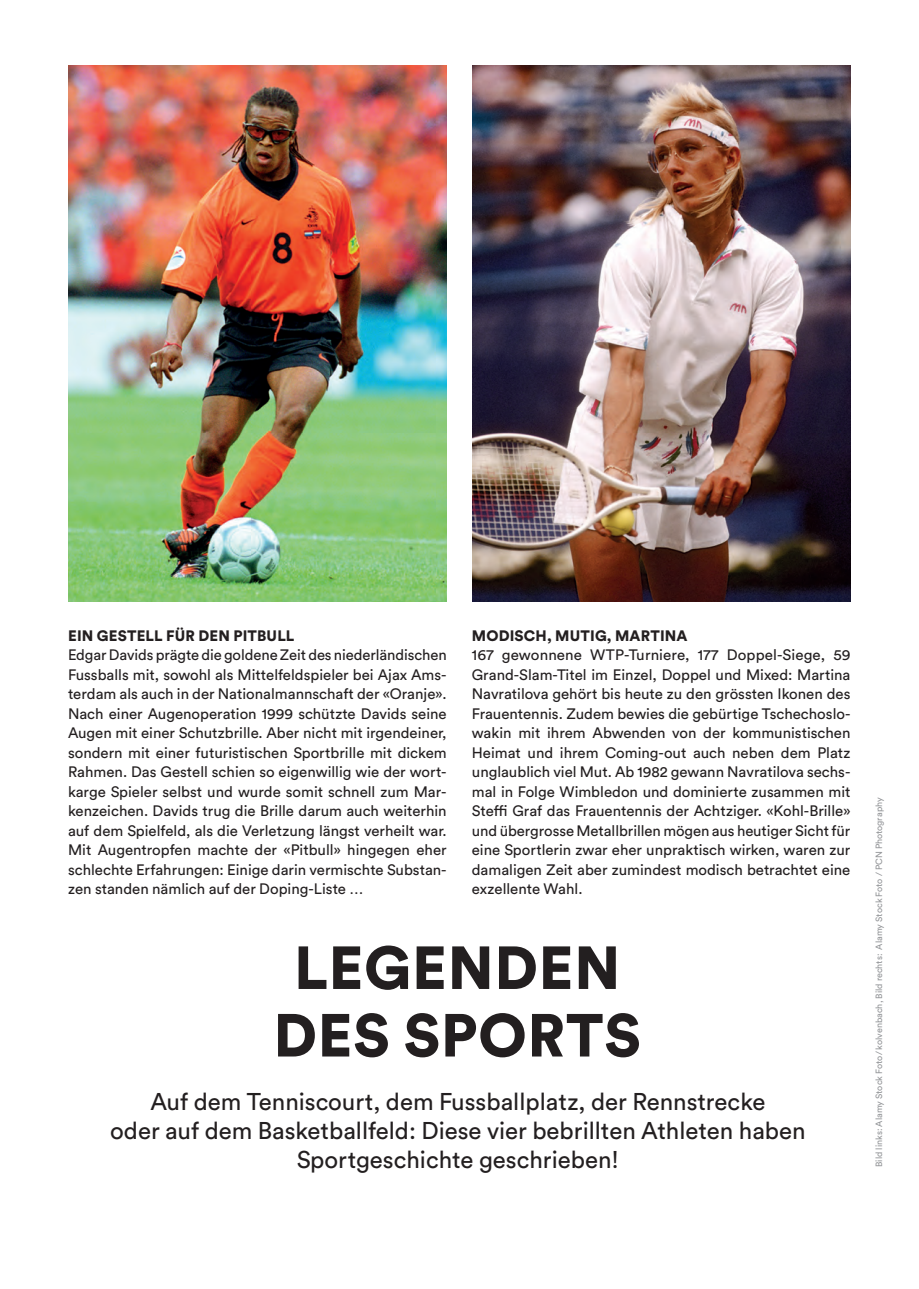
<style>
.page{position:relative;width:919px;height:1289px;background:#fff}
.page>*{position:absolute;margin:0;border:0;box-sizing:border-box;transform-origin:0 0}
.Anlesetext_16pt_BL{font:900 60px "Circular Pro";letter-spacing:.01em;color:#231f20}
.Anlesetext_16pt_BO{font:24px "Circular Pro";color:#231f20}
.Fließtext_10pt_BOO{font:15px/19.5px "Circular Pro";color:#231f20;text-align:justify}
.Fließtext_Zwischen{font:900 15px "Circular Pro";letter-spacing:.01em;color:#231f20}
.Bildnachweise{font:9px "Circular Pro";color:#939598}
</style>
<div class="page">
<img style="left:68px;top:66px;width:378px;height:535px">
<img style="left:472px;top:66px;width:378px;height:535px">
<p class="Fließtext_Zwischen" style="left:68px;top:625px;width:228px">EIN GESTELL FÜR DEN PITBULL</p>
<p class="Fließtext_10pt_BOO" style="left:68px;top:644px;width:380px">Edgar Davids prägte die goldene Zeit des niederländischen Fussballs mit, sowohl als Mittelfeldspieler bei Ajax Ams&shy;terdam als auch in der Nationalmannschaft der «Oranje».<br>Nach einer Augenoperation 1999 schützte Davids seine Augen mit einer Schutzbrille. Aber nicht mit irgendeiner, sondern mit einer futuristischen Sportbrille mit dickem Rahmen. Das Gestell schien so eigenwillig wie der wort&shy;karge Spieler selbst und wurde somit schnell zum Mar&shy;kenzeichen. Davids trug die Brille darum auch weiterhin auf dem Spielfeld, als die Verletzung längst verheilt war.<br>Mit Augentropfen machte der «Pitbull» hingegen eher schlechte Erfahrungen: Einige darin vermischte Substan&shy;zen standen nämlich auf der Doping-Liste …</p>
<p class="Fließtext_Zwischen" style="left:472px;top:625px;width:217px">MODISCH, MUTIG, MARTINA</p>
<p class="Fließtext_10pt_BOO" style="left:472px;top:644px;width:380px">167 gewonnene WTP-Turniere, 177 Doppel-Siege, 59<br>Grand-Slam-Titel im Einzel, Doppel und Mixed: Martina Navratilova gehört bis heute zu den grössten Ikonen des Frauentennis. Zudem bewies die gebürtige Tschechoslo&shy;wakin mit ihrem Abwenden von der kommunistischen Heimat und ihrem Coming-out auch neben dem Platz unglaublich viel Mut. Ab 1982 gewann Navratilova sechs&shy;mal in Folge Wimbledon und dominierte zusammen mit Steffi Graf das Frauentennis der Achtziger. «Kohl-Brille» und übergrosse Metallbrillen mögen aus heutiger Sicht für eine Sportlerin zwar eher unpraktisch wirken, waren zur damaligen Zeit aber zumindest modisch betrachtet eine exzellente Wahl.</p>
<p class="Anlesetext_16pt_BL" style="left:294px;top:926px;width:328px">LEGENDEN</p>
<p class="Anlesetext_16pt_BL" style="left:273px;top:993px;width:369px">DES SPORTS</p>
<p class="Anlesetext_16pt_BO" style="left:150px;top:1084px;width:616px">Auf dem Tenniscourt, dem Fussballplatz, der Rennstrecke</p>
<p class="Anlesetext_16pt_BO" style="left:110px;top:1114px;width:697px">oder auf dem Basketballfeld: Diese vier bebrillten Athleten haben</p>
<p class="Anlesetext_16pt_BO" style="left:297px;top:1143px;width:324px">Sportgeschichte geschrieben!</p>
<p class="Bildnachweise" style="left:872px;top:1166px;width:371px;rotate:-90deg">Bild links: Alamy Stock Foto/kolvenbach, Bild rechts: Alamy Stock Foto /PCN Photography</p>
</div>
